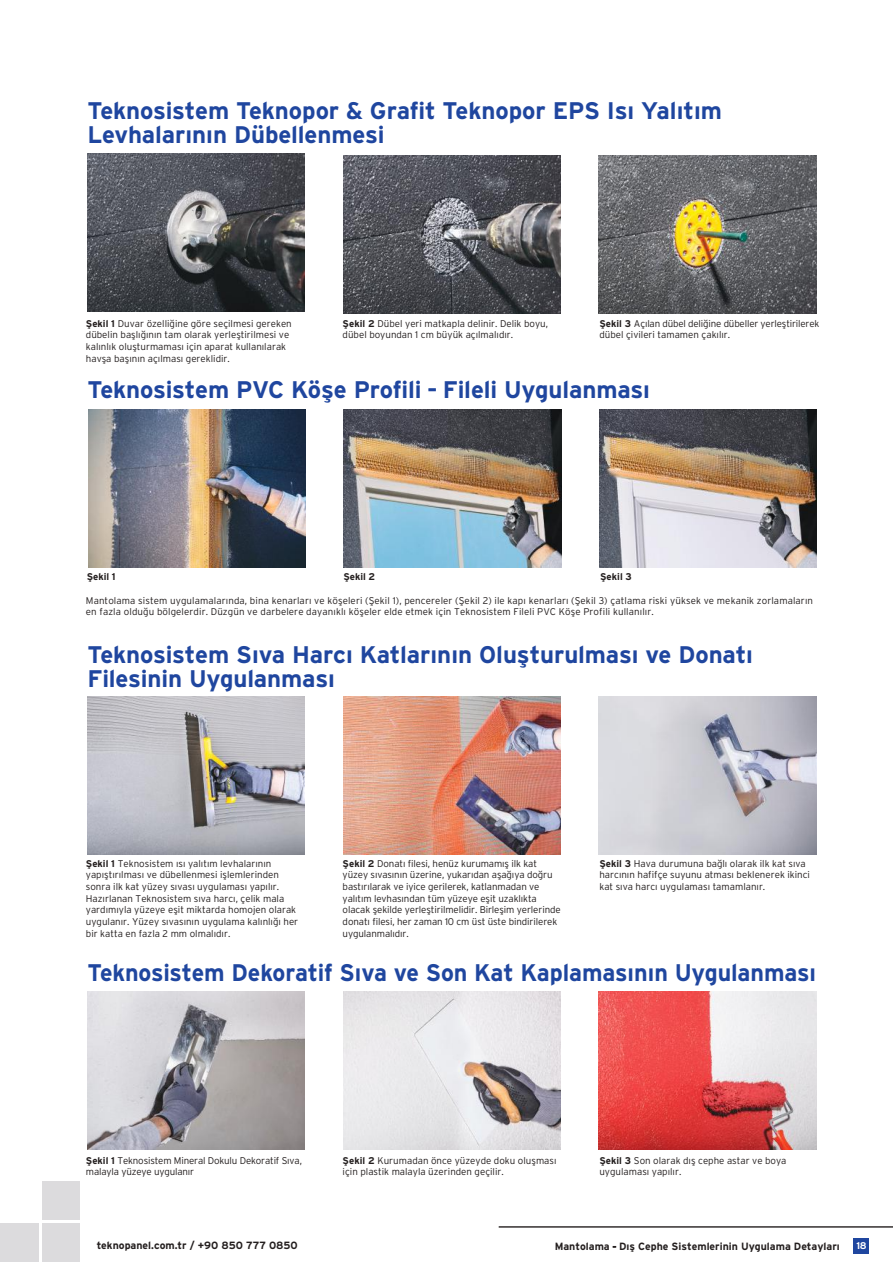
<style>
.page{position:relative;width:893px;height:1263px;background:#fff}
.page>*{position:absolute;margin:0;border:0;box-sizing:border-box;transform-origin:0 0}
.t1{font:24px/24px "Interstate Bold TR";letter-spacing:-.005em;color:#1f469f}
.t2{font:10.5px "Interstate Bold TR";color:#241f1f}
.t3{font:9.75px/11.7px "Interstate Light TR";color:#241f1f}
.t4{font:9.75px "Interstate Bold TR";color:#241f1f}
.t5{font:700 9.75px "Interstate";color:#fff}
.s1{font-family:"Interstate Bold TR"}
.s2{font-family:"Myriad Pro"}
</style>
<div class="page">
<hr style="left:499px;top:1226px;width:394px;height:1px;background:#241f1f">
<div style="left:854px;top:1238px;width:15px;height:16px;background:#1f469f"></div>
<img style="left:87px;top:153px;width:218px;height:158px">
<img style="left:343px;top:155px;width:217px;height:158px">
<img style="left:599px;top:155px;width:217px;height:158px">
<svg style="left:428px;top:388px;width:8px;height:3px"></svg>
<img style="left:88px;top:409px;width:217px;height:158px">
<img style="left:344px;top:409px;width:217px;height:158px">
<img style="left:600px;top:409px;width:217px;height:158px">
<img style="left:87px;top:696px;width:218px;height:158px">
<img style="left:343px;top:696px;width:217px;height:158px">
<img style="left:599px;top:696px;width:217px;height:158px">
<img style="left:87px;top:991px;width:218px;height:158px">
<img style="left:599px;top:991px;width:217px;height:158px">
<img style="left:343px;top:991px;width:217px;height:158px">
<div style="left:42px;top:1223px;width:38px;height:39px;background:#dcdbdd"></div>
<div style="left:0;top:1223px;width:38px;height:39px;background:#dcdbdd"></div>
<div style="left:42px;top:1182px;width:38px;height:38px;background:#dcdbdd"></div>
<h1 class="t1" style="left:87px;top:98px;width:636px">Teknosistem Teknopor &amp; Grafit Teknopor EPS Isı Yalıtım<br>Levhalarının Dübellenmesi</h1>
<p class="t3" style="left:86px;top:317px;width:207px"><span class="s1">Şekil 1</span> Duvar özelliğine göre seçilmesi gereken dübelin başlığının tam olarak yerleştirilmesi ve kalınlık oluşturmaması için aparat kullanılarak havşa başının açılması gereklidir.</p>
<p class="t3" style="left:599px;top:317px;width:222px"><span class="s1">Şekil 3</span> Açılan dübel deliğine dübeller yerleştirilerek dübel çivileri tamamen çakılır.</p>
<h1 class="t1" style="left:87px;top:377px;width:564px">Teknosistem PVC Köşe Profili <span class="s2">-</span> Fileli Uygulanması</h1>
<p class="t3" style="left:343px;top:317px;width:207px"><span class="s1">Şekil 2</span> Dübel yeri matkapla delinir. Delik boyu, dübel boyundan 1 cm büyük açılmalıdır.</p>
<p class="t4" style="left:87px;top:571px;width:30px">Şekil 1</p>
<p class="t3" style="left:86px;top:594px;width:729px">Mantolama sistem uygulamalarında, bina kenarları ve köşeleri (Şekil 1), pencereler (Şekil 2) ile kapı kenarları (Şekil 3) çatlama riski yüksek ve mekanik zorlamaların en fazla olduğu bölgelerdir. Düzgün ve darbelere dayanıklı köşeler elde etmek için Teknosistem Fileli PVC Köşe Profili kullanılır.</p>
<p class="t4" style="left:343px;top:571px;width:33px">Şekil 2</p>
<p class="t4" style="left:600px;top:571px;width:33px">Şekil 3</p>
<h1 class="t1" style="left:87px;top:642px;width:667px">Teknosistem Sıva Harcı Katlarının Oluşturulması ve Donatı<br>Filesinin Uygulanması</h1>
<p class="t3" style="left:86px;top:857px;width:214px"><span class="s1">Şekil 1</span> Teknosistem ısı yalıtım levhalarının yapıştırılması ve dübellenmesi işlemlerinden sonra ilk kat yüzey sıvası uygulaması yapılır.<br>Hazırlanan Teknosistem sıva harcı, çelik mala yardımıyla yüzeye eşit miktarda homojen olarak uygulanır. Yüzey sıvasının uygulama kalınlığı her bir katta en fazla 2 mm olmalıdır.</p>
<p class="t3" style="left:343px;top:857px;width:220px"><span class="s1">Şekil 2</span> Donatı filesi, henüz kurumamış ilk kat yüzey sıvasının üzerine, yukarıdan aşağıya doğru bastırılarak ve iyice gerilerek, katlanmadan ve yalıtım levhasından tüm yüzeye eşit uzaklıkta olacak şekilde yerleştirilmelidir. Birleşim yerlerinde donatı filesi, her zaman 10 cm üst üste bindirilerek uygulanmalıdır.</p>
<p class="t3" style="left:599px;top:857px;width:212px"><span class="s1">Şekil 3</span> Hava durumuna bağlı olarak ilk kat sıva harcının hafifçe suyunu atması beklenerek ikinci kat sıva harcı uygulaması tamamlanır.</p>
<h1 class="t1" style="left:87px;top:960px;width:730px">Teknosistem Dekoratif Sıva ve Son Kat Kaplamasının Uygulanması</h1>
<p class="t3" style="left:86px;top:1154px;width:218px"><span class="s1">Şekil 1</span> Teknosistem Mineral Dokulu Dekoratif Sıva, malayla yüzeye uygulanır</p>
<p class="t3" style="left:343px;top:1154px;width:215px"><span class="s1">Şekil 2</span> Kurumadan önce yüzeyde doku oluşması için plastik malayla üzerinden geçilir.</p>
<p class="t3" style="left:599px;top:1154px;width:189px"><span class="s1">Şekil 3</span> Son olarak dış cephe astar ve boya uygulaması yapılır.</p>
<p class="t2" style="left:97px;top:1240px;width:203px">teknopanel.com.tr / +90 850 777 0850</p>
<p class="t2" style="left:555px;top:1240px;width:287px">Mantolama <span class="s2">-</span> Dış Cephe Sistemlerinin Uygulama Detayları</p>
<p class="t5" style="left:856px;top:1240px;width:12px">18</p>
</div>
